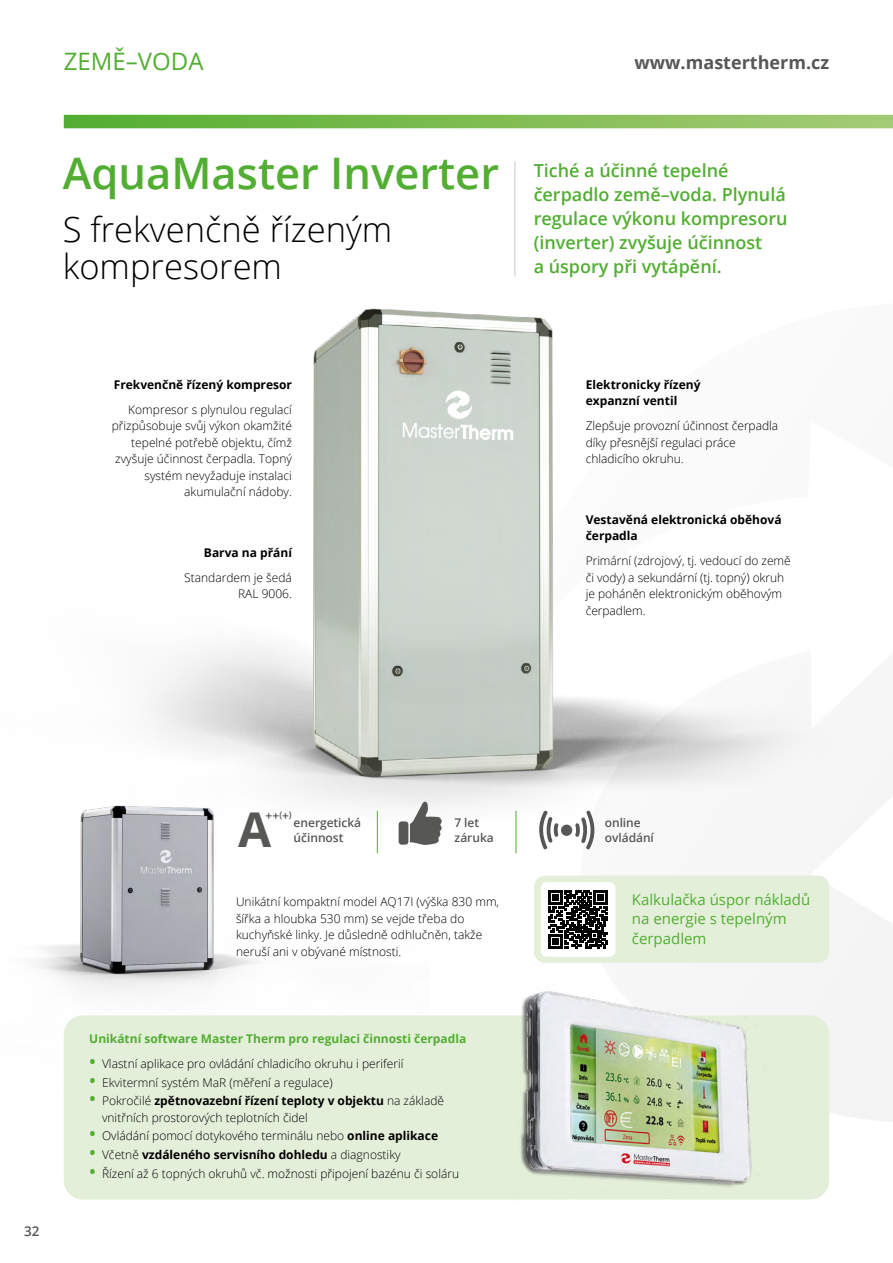
<style>
.page{position:relative;width:893px;height:1263px;background:#fff}
.page>*{position:absolute;margin:0;border:0;box-sizing:border-box;transform-origin:0 0}
.t1{font:700 48px "Open Sans";color:#575756}
.t2{font:600 43.5px "Open Sans";color:#52ae32}
.t3{font:300 34.5px/37.5px "Open Sans";color:#000}
.t4{font:24px "Open Sans";color:#52ae32}
.t5{font:600 18px/24px "Open Sans";color:#52ae32}
.t6{font:700 18px "Open Sans";color:#575756}
.t7{font:15px/19.5px "Open Sans";color:#52ae32}
.t8{font:600 13.5px "Open Sans";color:#575756}
.t9{font:300 12px/16.5px "Open Sans";color:#000}
.t10{font:700 12px/16.5px "Open Sans";color:#000}
.t11{font:700 12px "Open Sans";color:#52ae32}
.t12{font:600 12px/15px "Open Sans";letter-spacing:-.005em;color:#575756}
.s1{font-size:9px}
.s2{font-weight:600;font-size:18px;color:#52ae32}
.s3{font-weight:700}
.s4{font-weight:300}
</style>
<div class="page">
<div style="left:810px;top:946px;width:83px;height:176px;background:#f4f4f4"></div>
<svg style="left:64px;top:115px;width:829px;height:13px;background:#7dbc52"></svg>
<img style="left:37px;top:946px;width:223px;height:84px">
<img style="left:54px;top:269px;width:839px;height:677px">
<hr style="left:514px;top:162px;width:1px;height:114px;background:#c6c6c6">
<div style="left:399px;top:821px;width:9px;height:24px;background:#575756;border-radius:3px"></div>
<svg style="left:410px;top:801px;width:32px;height:44px"></svg>
<hr style="left:516px;top:811px;width:1px;height:42px;background:#52ae32">
<hr style="left:377px;top:811px;width:1px;height:42px;background:#52ae32">
<svg style="left:575px;top:810px;width:21px;height:39px"></svg>
<svg style="left:538px;top:810px;width:21px;height:39px"></svg>
<div style="left:561px;top:825px;width:11px;height:11px;background:#575756;border-radius:50%"></div>
<div style="left:534px;top:876px;width:295px;height:87px;background:#e4efda;border-radius:11px"></div>
<div style="left:541px;top:882px;width:74px;height:75px;background:#fff;border-radius:6px"></div>
<svg style="left:549px;top:890px;width:58px;height:59px"></svg>
<div style="left:64px;top:1015px;width:765px;height:184px;background:#e4efda;border-radius:19px"></div>
<img style="left:490px;top:991px;width:288px;height:209px">
<h3 class="t4" style="left:64px;top:45px;width:141px">ZEMĚ–VODA</h3>
<h2 class="t2" style="left:63px;top:144px;width:438px">AquaMaster Inverter</h2>
<h3 class="t3" style="left:63px;top:210px;width:331px">S frekvenčně řízeným kompresorem</h3>
<h3 class="t6" style="left:634px;top:50px;width:196px">www.mastertherm.cz</h3>
<h3 class="t5" style="left:534px;top:159px;width:255px">Tiché a účinné tepelné čerpadlo země–voda. Plynulá regulace výkonu kompresoru (inverter) zvyšuje účinnost<br>a úspory při vytápění.</h3>
<p class="t10" style="left:114px;top:376px;width:180px">Frekvenčně řízený kompresor</p>
<p class="t9" style="left:112px;top:401px;width:182px;text-align:right">Kompresor s plynulou regulací přizpůsobuje svůj výkon okamžité tepelné potřebě objektu, čímž zvyšuje účinnost čerpadla. Topný systém nevyžaduje instalaci akumulační nádoby.</p>
<p class="t10" style="left:204px;top:544px;width:90px">Barva na přání</p>
<p class="t9" style="left:184px;top:569px;width:109px;text-align:right">Standardem je šedá<br>RAL 9006.</p>
<p class="t10" style="left:586px;top:376px;width:116px">Elektronicky řízený expanzní ventil</p>
<p class="t9" style="left:586px;top:417px;width:194px">Zlepšuje provozní účinnost čerpadla díky přesnější regulaci práce chladicího okruhu.</p>
<p class="t10" style="left:586px;top:511px;width:197px">Vestavěná elektronická oběhová čerpadla</p>
<p class="t9" style="left:586px;top:552px;width:206px">Primární (zdrojový, tj. vedoucí do země či vody) a sekundární (tj. topný) okruh je poháněn elektronickým oběhovým čerpadlem.</p>
<p class="t8" style="left:24px;top:1222px;width:17px">32</p>
<p class="t12" style="left:265px;top:807px;width:28px">++<span class="s1">(</span>+<span class="s1">)</span></p>
<h1 class="t1" style="left:238px;top:795px;width:35px">A</h1>
<p class="t12" style="left:455px;top:815px;width:41px">7 let záruka</p>
<p class="t12" style="left:605px;top:815px;width:51px">online ovládání</p>
<p class="t12" style="left:294px;top:815px;width:69px">energetická účinnost</p>
<p class="t9" style="left:236px;top:893px;width:265px">Unikátní kompaktní model AQ17I (výška 830 mm, šířka a hloubka 530 mm) se vejde třeba do kuchyňské linky. Je důsledně odhlučněn, takže neruší ani v obývané místnosti.</p>
<p class="t11" style="left:89px;top:1030px;width:378px">Unikátní software Master Therm pro regulaci činnosti čerpadla</p>
<p class="t9" style="left:89px;top:1055px;width:316px"><span class="s2">•</span> Vlastní aplikace pro ovládání chladicího okruhu i periferií</p>
<p class="t9" style="left:89px;top:1073px;width:245px"><span class="s2">•</span> Ekvitermní systém MaR (měření a regulace)</p>
<p class="t9" style="left:102px;top:1092px;width:344px;text-indent:-13px"><span class="s2">•</span> Pokročilé <span class="s3">zpětnovazební řízení teploty v objektu</span> na základě vnitřních prostorových teplotních čidel</p>
<p class="t9" style="left:89px;top:1127px;width:350px"><span class="s2">•</span> Ovládání pomocí dotykového terminálu nebo <span class="s3">online aplikace</span></p>
<p class="t10" style="left:89px;top:1146px;width:313px"><span class="s2">•</span> <span class="s4">Včetně</span> vzdáleného servisního dohledu <span class="s4">a diagnostiky</span></p>
<p class="t9" style="left:89px;top:1164px;width:371px"><span class="s2">•</span> Řízení až 6 topných okruhů vč. možnosti připojení bazénu či soláru</p>
<p class="t7" style="left:632px;top:889px;width:180px">Kalkulačka úspor nákladů na energie s tepelným čerpadlem</p>
</div>
